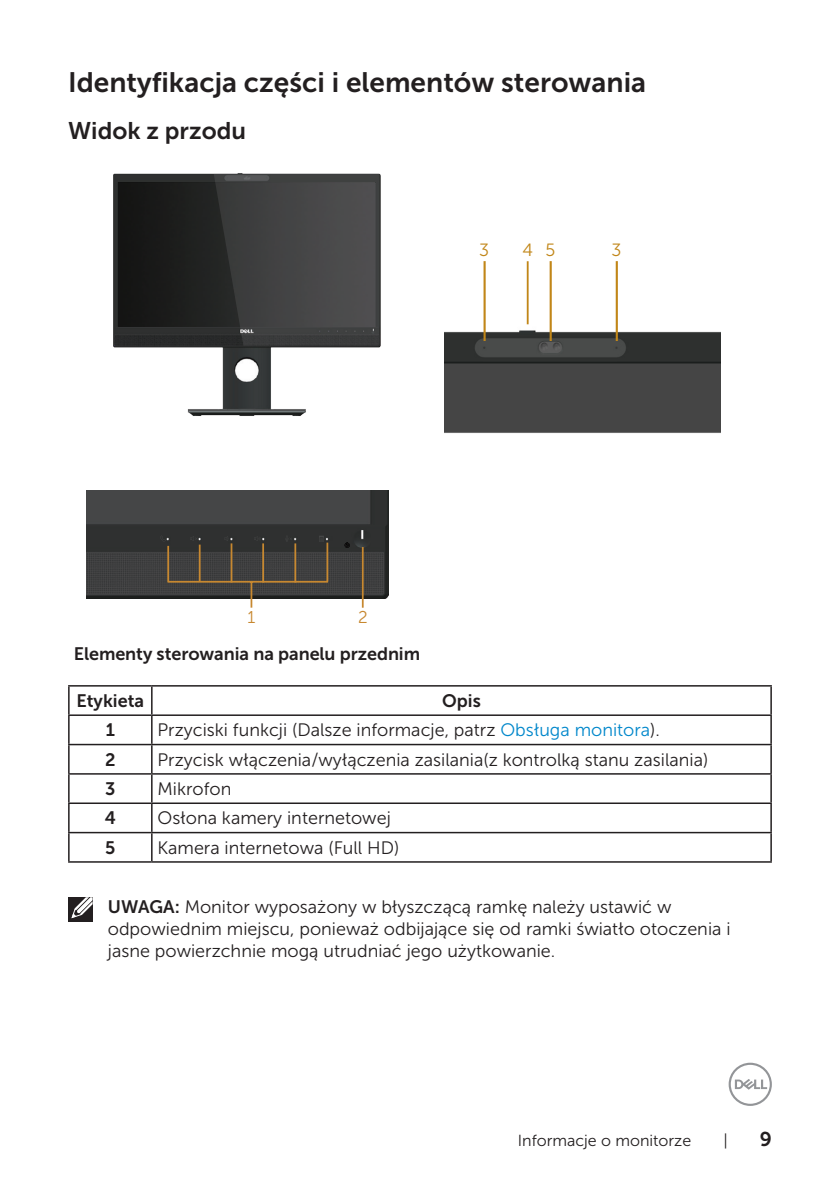
<style>
.page{position:relative;width:840px;height:1191px;background:#fff}
.page>*{position:absolute;margin:0;border:0;box-sizing:border-box;transform-origin:0 0}
.Head_2{font:28px "Museo Sans For Dell 700";color:#231f20}
.Head_3{font:24px "Museo Sans For Dell 700";color:#231f20}
.t1{font:20px "Museo Sans For Dell 700";color:#231f20}
.text{font:18px/21.6px "Museo Sans For Dell 300";color:#231f20}
.text-2{font:18px "Museo Sans For Dell 700";letter-spacing:-.005em;color:#231f20}
.t2{font:17.8px "Museo Sans For Dell 300";color:#c18618}
.t3{font:17px "Museo Sans For Dell 300";color:#c78830}
.t4{font:16px "Museo Sans For Dell 300";color:#231f20}
.s1{color:#0087cb}
.s2{font-family:"Museo Sans For Dell 700"}
</style>
<div class="page">
<svg style="left:728px;top:1062px;width:43px;height:44px"></svg>
<img style="left:113px;top:173px;width:268px;height:243px">
<img style="left:119px;top:182px;width:94px;height:144px">
<svg style="left:213px;top:173px;width:166px;height:172px;background:#424243"></svg>
<hr style="left:526px;top:261px;width:2px;height:63px;background:#c18618">
<img style="left:444px;top:325px;width:276px;height:108px">
<hr style="left:549px;top:261px;width:2px;height:80px;background:#c18618">
<hr style="left:483px;top:261px;width:2px;height:80px;background:#c18618">
<hr style="left:615px;top:261px;width:2px;height:80px;background:#c18618">
<img style="left:86px;top:490px;width:302px;height:108px">
<hr style="left:230px;top:543px;width:2px;height:39px;background:#c78830">
<hr style="left:262px;top:543px;width:2px;height:39px;background:#c78830">
<hr style="left:294px;top:543px;width:2px;height:39px;background:#c78830">
<hr style="left:199px;top:544px;width:1px;height:37px;background:#c78830">
<hr style="left:361px;top:547px;width:2px;height:60px;background:#c78830">
<hr style="left:167px;top:546px;width:2px;height:35px;background:#c78830">
<hr style="left:326px;top:542px;width:2px;height:40px;background:#c78830">
<hr style="left:167px;top:581px;width:161px;height:1px;background:#c78830">
<hr style="left:250px;top:582px;width:2px;height:25px;background:#c78830">
<svg style="left:160px;top:535px;width:6px;height:6px"></svg>
<svg style="left:319px;top:535px;width:5px;height:7px"></svg>
<svg style="left:190px;top:536px;width:7px;height:5px"></svg>
<svg style="left:285px;top:535px;width:7px;height:7px"></svg>
<svg style="left:254px;top:536px;width:7px;height:5px"></svg>
<svg style="left:224px;top:536px;width:5px;height:5px"></svg>
<svg style="left:344px;top:542px;width:5px;height:6px"></svg>
<hr style="left:68px;top:685px;width:84px;height:1px;background:#231f20">
<hr style="left:68px;top:686px;width:2px;height:28px;background:#231f20">
<hr style="left:152px;top:685px;width:619px;height:1px;background:#231f20">
<hr style="left:68px;top:714px;width:84px;height:2px;background:#231f20">
<hr style="left:68px;top:716px;width:2px;height:28px;background:#231f20">
<hr style="left:152px;top:714px;width:619px;height:2px;background:#231f20">
<hr style="left:68px;top:744px;width:84px;height:1px;background:#231f20">
<hr style="left:68px;top:745px;width:2px;height:28px;background:#231f20">
<hr style="left:152px;top:744px;width:619px;height:1px;background:#231f20">
<hr style="left:68px;top:774px;width:2px;height:28px;background:#231f20">
<hr style="left:68px;top:804px;width:2px;height:28px;background:#231f20">
<hr style="left:68px;top:833px;width:2px;height:28px;background:#231f20">
<svg style="left:151px;top:686px;width:1px;height:175px"></svg>
<svg style="left:770px;top:686px;width:1px;height:175px"></svg>
<hr style="left:68px;top:773px;width:84px;height:1px;background:#231f20">
<hr style="left:68px;top:802px;width:84px;height:2px;background:#231f20">
<hr style="left:68px;top:832px;width:84px;height:1px;background:#231f20">
<hr style="left:68px;top:861px;width:84px;height:1px;background:#231f20">
<hr style="left:152px;top:773px;width:619px;height:1px;background:#231f20">
<hr style="left:152px;top:802px;width:619px;height:2px;background:#231f20">
<hr style="left:152px;top:832px;width:619px;height:1px;background:#231f20">
<hr style="left:152px;top:861px;width:619px;height:1px;background:#231f20">
<div style="left:68px;top:897px;width:24px;height:24px;background:#231f20"></div>
<svg style="left:71px;top:897px;width:22px;height:22px"></svg>
<p class="Head_2" style="left:68px;top:67px;width:579px">Identyfikacja części i elementów sterowania</p>
<p class="Head_3" style="left:68px;top:117px;width:179px">Widok z przodu</p>
<p class="t2" style="left:479px;top:240px;width:11px">3</p>
<p class="t2" style="left:522px;top:240px;width:34px">4 5</p>
<p class="t2" style="left:611px;top:240px;width:11px">3</p>
<p class="t3" style="left:247px;top:608px;width:9px">1</p>
<p class="t3" style="left:358px;top:608px;width:11px">2</p>
<p class="text-2" style="left:74px;top:643px;width:348px">Elementy sterowania na panelu przednim</p>
<p class="text-2" style="left:76px;top:690px;width:69px">Etykieta</p>
<p class="text-2" style="left:442px;top:690px;width:40px">Opis</p>
<p class="text-2" style="left:106px;top:720px;width:11px">1</p>
<p class="text" style="left:157px;top:719px;width:503px">Przyciski funkcji (Dalsze informacje, patrz <span class="s1">Obsługa monitora</span>).</p>
<p class="text-2" style="left:105px;top:749px;width:12px">2</p>
<p class="text" style="left:157px;top:748px;width:552px">Przycisk włączenia/wyłączenia zasilania(z kontrolką stanu zasilania)</p>
<p class="text-2" style="left:105px;top:778px;width:12px">3</p>
<p class="text" style="left:157px;top:778px;width:75px">Mikrofon</p>
<p class="text-2" style="left:105px;top:808px;width:13px">4</p>
<p class="text" style="left:157px;top:807px;width:235px">Osłona kamery internetowej</p>
<p class="text-2" style="left:105px;top:837px;width:12px">5</p>
<p class="text" style="left:157px;top:836px;width:243px">Kamera internetowa (Full HD)</p>
<p class="text" style="left:108px;top:896px;width:624px"><span class="s2">UWAGA:</span> Monitor wyposażony w błyszczącą ramkę należy ustawić w odpowiednim miejscu, ponieważ odbijające się od ramki światło otoczenia i jasne powierzchnie mogą utrudniać jego użytkowanie.</p>
<p class="t4" style="left:517px;top:1131px;width:175px">Informacje o monitorze</p>
<p class="t4" style="left:723px;top:1131px;width:6px">|</p>
<p class="t1" style="left:759px;top:1127px;width:14px">9</p>
</div>
